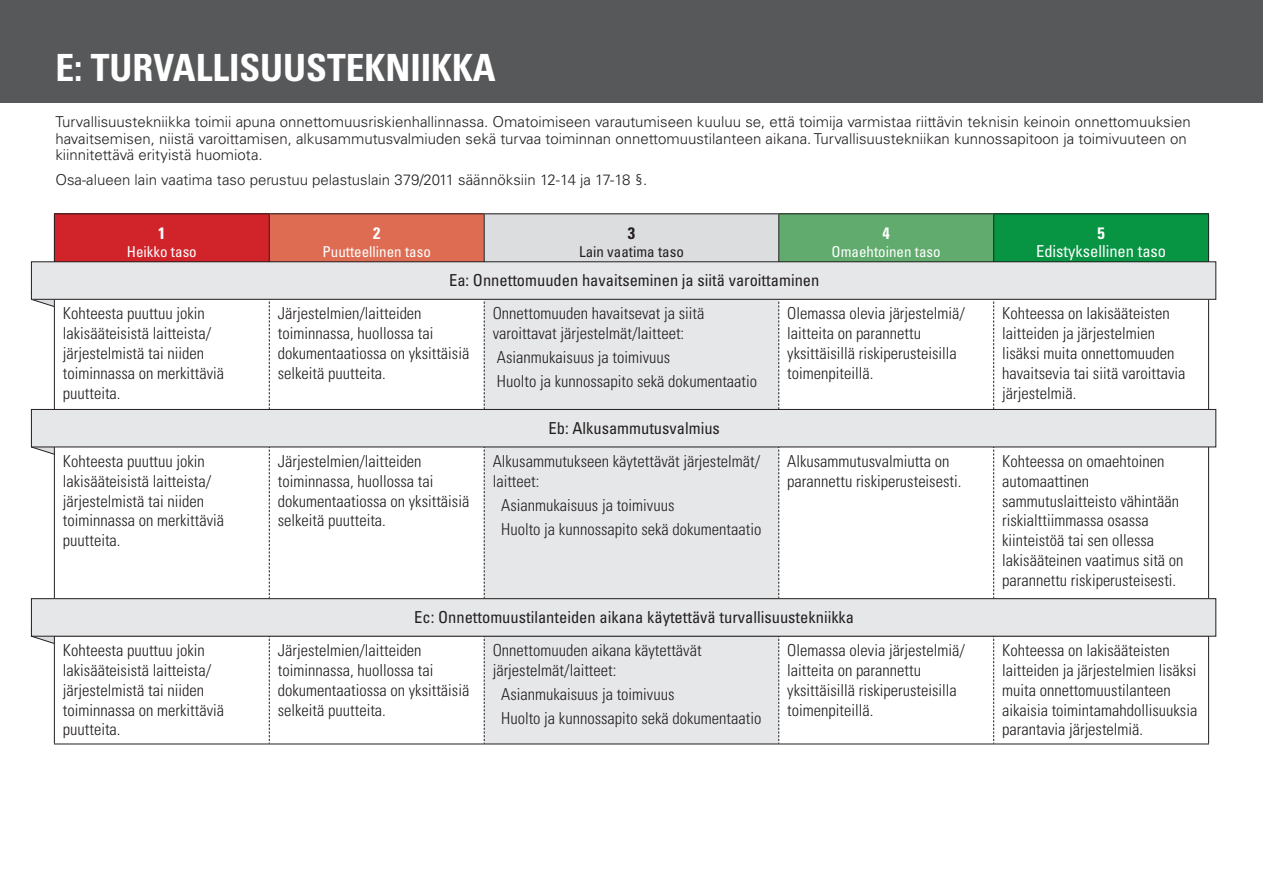
<style>
.page{position:relative;width:1263px;height:893px;background:#fff}
.page>*{position:absolute;margin:0;border:0;box-sizing:border-box;transform-origin:0 0}
.t1{font:700 condensed 37.5px "Univers LT Std";color:#fff}
.t2{font:300 condensed 16.5px/19.8px "Univers LT Std";color:#231f20}
.t3{font:condensed 16.5px "Univers LT Std";color:#231f20}
.t4{font:condensed 16.5px "Univers LT Std";color:#fff}
.t5{font:700 condensed 16.5px "Univers LT Std";color:#fff}
.t6{font:700 condensed 16.5px "Univers LT Std";color:#231f20}
.Leipäteksti{font:300 15px/16.5px "Univers LT Std";color:#231f20}
.t7{font:condensed 15px "Univers LT Std";color:#fff}
.t8{font:condensed 15px "Univers LT Std";color:#231f20}
</style>
<div class="page">
<svg style="left:31px;top:447px;width:23px;height:8px"></svg>
<svg style="left:32px;top:637px;width:22px;height:8px"></svg>
<svg style="left:32px;top:300px;width:22px;height:8px"></svg>
<div style="left:54px;top:214px;width:215px;height:85px;background:#d1232a"></div>
<div style="left:269px;top:214px;width:215px;height:85px;background:#dd6c53"></div>
<div style="left:484px;top:214px;width:295px;height:85px;background:#dcdddf"></div>
<div style="left:779px;top:214px;width:215px;height:85px;background:#60ab6d"></div>
<div style="left:994px;top:214px;width:214px;height:85px;background:#079443"></div>
<div style="left:485px;top:300px;width:293px;height:444px;background:#e6e7e9"></div>
<hr style="left:269px;top:214px;width:1px;height:85px;background:#231f20">
<hr style="left:993px;top:214px;width:1px;height:85px;background:#231f20">
<hr style="left:484px;top:214px;width:1px;height:85px;background:#231f20">
<hr style="left:778px;top:214px;width:1px;height:85px;background:#231f20">
<svg style="left:269px;top:300px;width:1px;height:444px"></svg>
<svg style="left:993px;top:300px;width:1px;height:444px"></svg>
<svg style="left:484px;top:300px;width:1px;height:444px"></svg>
<svg style="left:778px;top:300px;width:1px;height:444px"></svg>
<hr style="left:54px;top:299px;width:1px;height:147px;background:#231f20">
<hr style="left:54px;top:446px;width:1px;height:190px;background:#231f20">
<hr style="left:54px;top:636px;width:1px;height:108px;background:#231f20">
<hr style="left:484px;top:744px;width:295px;height:1px;background:#231f20">
<hr style="left:1208px;top:299px;width:1px;height:147px;background:#231f20">
<hr style="left:1208px;top:447px;width:1px;height:188px;background:#231f20">
<hr style="left:1208px;top:636px;width:1px;height:108px;background:#231f20">
<hr style="left:54px;top:744px;width:215px;height:1px;background:#231f20">
<hr style="left:269px;top:744px;width:215px;height:1px;background:#231f20">
<hr style="left:779px;top:744px;width:215px;height:1px;background:#231f20">
<hr style="left:994px;top:744px;width:215px;height:1px;background:#231f20">
<hr style="left:54px;top:213px;width:215px;height:1px;background:#231f20">
<hr style="left:54px;top:214px;width:1px;height:85px;background:#231f20">
<hr style="left:269px;top:213px;width:215px;height:1px;background:#231f20">
<hr style="left:779px;top:213px;width:215px;height:1px;background:#231f20">
<hr style="left:994px;top:213px;width:215px;height:1px;background:#231f20">
<hr style="left:1208px;top:214px;width:1px;height:85px;background:#231f20">
<hr style="left:484px;top:213px;width:295px;height:1px;background:#231f20">
<div style="left:31px;top:409px;width:1185px;height:38px;background:#e6e7e9"></div>
<div style="left:31px;top:409px;width:1185px;height:38px;border:1px solid #231f20"></div>
<div style="left:31px;top:599px;width:1185px;height:37px;background:#e6e7e9"></div>
<div style="left:31px;top:598px;width:1185px;height:39px;border:1px solid #231f20"></div>
<div style="left:31px;top:262px;width:1185px;height:37px;background:#e6e7e9"></div>
<div style="left:31px;top:261px;width:1185px;height:39px;border:1px solid #231f20"></div>
<div style="left:0;top:0;width:1263px;height:102px;background:#57585a"></div>
<p class="t1" style="left:55px;top:45px;width:442px">E: TURVALLISUUSTEKNIIKKA</p>
<p class="Leipäteksti" style="left:55px;top:114px;width:1137px">Turvallisuustekniikka toimii apuna onnettomuusriskienhallinnassa. Omatoimiseen varautumiseen kuuluu se, että toimija varmistaa riittävin teknisin keinoin onnettomuuksien havaitsemisen, niistä varoittamisen, alkusammutusvalmiuden sekä turvaa toiminnan onnettomuustilanteen aikana. Turvallisuustekniikan kunnossapitoon ja toimivuuteen on kiinnitettävä erityistä huomiota.</p>
<p class="Leipäteksti" style="left:55px;top:172px;width:593px">Osa-alueen lain vaatima taso perustuu pelastuslain 379/2011 säännöksiin 12-14 ja 17-18 §.</p>
<p class="t5" style="left:158px;top:223px;width:9px">1</p>
<p class="t7" style="left:127px;top:242px;width:71px">Heikko taso</p>
<p class="t5" style="left:373px;top:223px;width:9px">2</p>
<p class="t7" style="left:323px;top:242px;width:110px">Puutteellinen taso</p>
<p class="t6" style="left:628px;top:223px;width:9px">3</p>
<p class="t8" style="left:579px;top:242px;width:106px">Lain vaatima taso</p>
<p class="t3" style="left:449px;top:270px;width:372px">Ea: Onnettomuuden havaitseminen ja siitä varoittaminen</p>
<p class="t5" style="left:882px;top:223px;width:9px">4</p>
<p class="t7" style="left:832px;top:242px;width:111px">Omaehtoinen taso</p>
<p class="t5" style="left:1097px;top:223px;width:9px">5</p>
<p class="t4" style="left:1036px;top:240px;width:132px">Edistyksellinen taso</p>
<p class="t2" style="left:63px;top:304px;width:163px">Kohteesta puuttuu jokin lakisääteisistä laitteista/ järjestelmistä tai niiden toiminnassa on merkittäviä puutteita.</p>
<p class="t2" style="left:278px;top:304px;width:193px">Järjestelmien/laitteiden toiminnassa, huollossa tai dokumentaatiossa on yksittäisiä selkeitä puutteita.</p>
<p class="t2" style="left:493px;top:304px;width:213px">Onnettomuuden havaitsevat ja siitä varoittavat järjestelmät/laitteet:</p>
<p class="t2" style="left:497px;top:348px;width:175px">Asianmukaisuus ja toimivuus</p>
<p class="t2" style="left:497px;top:372px;width:262px">Huolto ja kunnossapito sekä dokumentaatio</p>
<p class="t3" style="left:549px;top:417px;width:173px">Eb: Alkusammutusvalmius</p>
<p class="t2" style="left:63px;top:451px;width:163px">Kohteesta puuttuu jokin lakisääteisistä laitteista/ järjestelmistä tai niiden toiminnassa on merkittäviä puutteita.</p>
<p class="t2" style="left:278px;top:451px;width:193px">Järjestelmien/laitteiden toiminnassa, huollossa tai dokumentaatiossa on yksittäisiä selkeitä puutteita.</p>
<p class="t2" style="left:493px;top:451px;width:269px">Alkusammutukseen käytettävät järjestelmät/ laitteet:</p>
<p class="t2" style="left:501px;top:495px;width:175px">Asianmukaisuus ja toimivuus</p>
<p class="t2" style="left:501px;top:519px;width:262px">Huolto ja kunnossapito sekä dokumentaatio</p>
<p class="t2" style="left:787px;top:304px;width:179px">Olemassa olevia järjestelmiä/ laitteita on parannettu yksittäisillä riskiperusteisilla toimenpiteillä.</p>
<p class="t2" style="left:1002px;top:304px;width:185px">Kohteessa on lakisääteisten laitteiden ja järjestelmien lisäksi muita onnettomuuden havaitsevia tai siitä varoittavia järjestelmiä.</p>
<p class="t2" style="left:787px;top:451px;width:176px">Alkusammutusvalmiutta on parannettu riskiperusteisesti.</p>
<p class="t2" style="left:1002px;top:451px;width:183px">Kohteessa on omaehtoinen automaattinen sammutuslaitteisto vähintään riskialttiimmassa osassa kiinteistöä tai sen ollessa lakisääteinen vaatimus sitä on parannettu riskiperusteisesti.</p>
<p class="t3" style="left:414px;top:607px;width:441px">Ec: Onnettomuustilanteiden aikana käytettävä turvallisuustekniikka</p>
<p class="t2" style="left:63px;top:641px;width:163px">Kohteesta puuttuu jokin lakisääteisistä laitteista/ järjestelmistä tai niiden toiminnassa on merkittäviä puutteita.</p>
<p class="t2" style="left:278px;top:641px;width:193px">Järjestelmien/laitteiden toiminnassa, huollossa tai dokumentaatiossa on yksittäisiä selkeitä puutteita.</p>
<p class="t2" style="left:493px;top:641px;width:210px">Onnettomuuden aikana käytettävät järjestelmät/laitteet:</p>
<p class="t2" style="left:501px;top:684px;width:175px">Asianmukaisuus ja toimivuus</p>
<p class="t2" style="left:501px;top:708px;width:262px">Huolto ja kunnossapito sekä dokumentaatio</p>
<p class="t2" style="left:787px;top:641px;width:179px">Olemassa olevia järjestelmiä/ laitteita on parannettu yksittäisillä riskiperusteisilla toimenpiteillä.</p>
<p class="t2" style="left:1002px;top:641px;width:197px">Kohteessa on lakisääteisten laitteiden ja järjestelmien lisäksi muita onnettomuustilanteen aikaisia toimintamahdollisuuksia parantavia järjestelmiä.</p>
</div>
